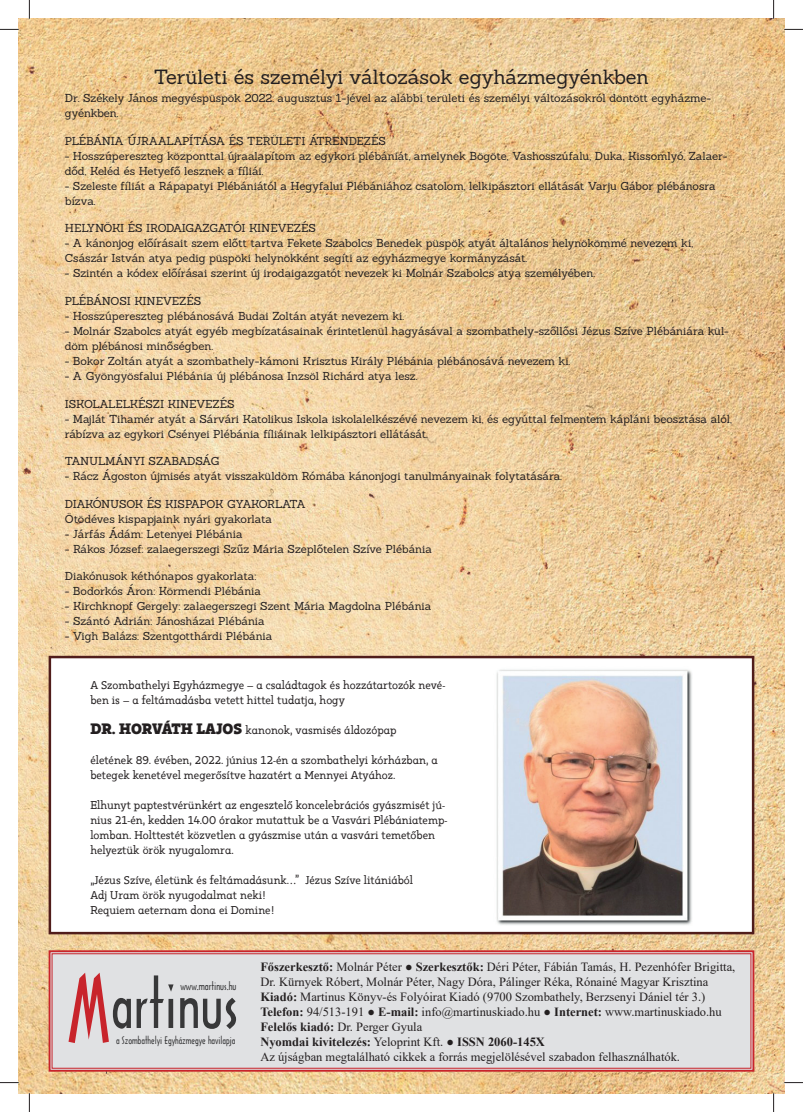
<style>
.page{position:relative;width:803px;height:1112px;background:#fff}
.page>*{position:absolute;margin:0;border:0;box-sizing:border-box;transform-origin:0 0}
.t1{font:87.12px "Arquitectura";color:#c8242b}
.t2{font:62.88px "Arquitectura";color:#383839}
.t3{font:20px "Sanchez";color:#231f20}
.t4{font:12.5px/15px "Times New Roman";color:#231f20}
.t5{font:11.25px/15px "Sanchez";letter-spacing:-.005em;color:#231f20}
.t6{font:11.25px/15px "Kappa Vol 2 Display";color:#231f20}
.t7{font:11.25px "Sanchez";letter-spacing:-.035em;color:#231f20}
.t8{font:11.25px "Sanchez";letter-spacing:-.03em;color:#231f20}
.t9{font:11.25px "Sanchez";letter-spacing:-.04em;color:#231f20}
.t10{font:10.75px "Arquitectura";color:#383839}
.t11{font:10px "Arquitectura";color:#383839}
.s1{font-weight:900;font-size:15px}
.s2{font-weight:700}
</style>
<div class="page">
<img style="left:19px;top:19px;width:765px;height:984px">
<img style="left:19px;top:1003px;width:765px;height:89px">
<div style="left:50px;top:657px;width:703px;height:275px;background:#fff"></div>
<div style="left:49px;top:655px;width:705px;height:279px;border:2px solid #501d1b"></div>
<img style="left:496px;top:669px;width:196px;height:256px">
<svg style="left:48px;top:949px;width:707px;height:123px;background:#dfd8d9"></svg>
<div style="left:52px;top:953px;width:699px;height:115px;border:1px solid #c8242b"></div>
<svg style="left:0;top:29px;width:19px;height:1px"></svg>
<svg style="left:784px;top:29px;width:19px;height:1px"></svg>
<svg style="left:0;top:1081px;width:19px;height:2px"></svg>
<svg style="left:784px;top:1081px;width:19px;height:2px"></svg>
<svg style="left:29px;top:0;width:1px;height:19px"></svg>
<svg style="left:29px;top:1092px;width:1px;height:19px"></svg>
<svg style="left:773px;top:0;width:1px;height:19px"></svg>
<svg style="left:773px;top:1092px;width:1px;height:19px"></svg>
<h3 class="t3" style="left:154px;top:70px;width:496px">Területi és személyi változások egyházmegyénkben</h3>
<p class="t5" style="left:65px;top:92px;width:648px">Dr. Székely János megyéspüspök 2022. augusztus 1-jével az alábbi területi és személyi változásokról döntött egyházme&shy;gyénkben.</p>
<p class="t7" style="left:65px;top:137px;width:323px">PLÉBÁNIA ÚJRAALAPÍTÁSA ÉS TERÜLETI ÁTRENDEZÉS</p>
<p class="t5" style="left:65px;top:149px;width:664px">- Hosszúpereszteg központtal újraalapítom az egykori plébániát, amelynek Bögöte, Vashosszúfalu, Duka, Kissomlyó, Zalaer&shy;dőd, Keléd és Hetyefő lesznek a fíliái.</p>
<p class="t5" style="left:65px;top:179px;width:652px">- Szeleste fíliát a Rápapatyi Plébániától a Hegyfalui Plébániához csatolom, lelkipásztori ellátását Varju Gábor plébánosra bízva.</p>
<p class="t8" style="left:65px;top:224px;width:253px">HELYNÖKI ÉS IRODAIGAZGATÓI KINEVEZÉS</p>
<p class="t5" style="left:65px;top:237px;width:630px">- A kánonjog előírásait szem előtt tartva Fekete Szabolcs Benedek püspök atyát általános helynökömmé nevezem ki,<br>Császár István atya pedig püspöki helynökként segíti az egyházmegye kormányzását.</p>
<p class="t5" style="left:65px;top:267px;width:532px">- Szintén a kódex előírásai szerint új irodaigazgatót nevezek ki Molnár Szabolcs atya személyében.</p>
<p class="t5" style="left:65px;top:294px;width:138px">PLÉBÁNOSI KINEVEZÉS</p>
<p class="t5" style="left:65px;top:309px;width:341px">- Hosszúpereszteg plébánosává Budai Zoltán atyát nevezem ki.</p>
<p class="t5" style="left:65px;top:324px;width:666px">- Molnár Szabolcs atyát egyéb megbízatásainak érintetlenül hagyásával a szombathely-szőllősi Jézus Szíve Plébániára kül&shy;döm plébánosi minőségben.</p>
<p class="t5" style="left:65px;top:354px;width:507px">- Bokor Zoltán atyát a szombathely-kámoni Krisztus Király Plébánia plébánosává nevezem ki.</p>
<p class="t5" style="left:65px;top:369px;width:354px">- A Gyöngyösfalui Plébánia új plébánosa Inzsöl Richárd atya lesz.</p>
<p class="t5" style="left:65px;top:397px;width:171px">ISKOLALELKÉSZI KINEVEZÉS</p>
<p class="t5" style="left:65px;top:412px;width:668px">- Majlát Tihamér atyát a Sárvári Katolikus Iskola iskolalelkészévé nevezem ki, és egyúttal felmentem kápláni beosztása alól, rábízva az egykori Csényei Plébánia fíliáinak lelkipásztori ellátását.</p>
<p class="t9" style="left:65px;top:457px;width:156px">TANULMÁNYI SZABADSÁG</p>
<p class="t5" style="left:65px;top:469px;width:499px">- Rácz Ágoston újmisés atyát visszaküldöm Rómába kánonjogi tanulmányainak folytatására.</p>
<p class="t5" style="left:65px;top:497px;width:242px">DIAKÓNUSOK ÉS KISPAPOK GYAKORLATA<br>Ötödéves kispapjaink nyári gyakorlata</p>
<p class="t5" style="left:65px;top:527px;width:179px">- Járfás Ádám: Letenyei Plébánia</p>
<p class="t5" style="left:65px;top:542px;width:369px">- Rákos József: zalaegerszegi Szűz Mária Szeplőtelen Szíve Plébánia</p>
<p class="t5" style="left:65px;top:569px;width:193px">Diakónusok kéthónapos gyakorlata:</p>
<p class="t5" style="left:65px;top:584px;width:198px">- Bodorkós Áron: Körmendi Plébánia</p>
<p class="t5" style="left:65px;top:599px;width:368px">- Kirchknopf Gergely: zalaegerszegi Szent Mária Magdolna Plébánia</p>
<p class="t5" style="left:65px;top:614px;width:201px">- Szántó Adrián: Jánosházai Plébánia</p>
<p class="t5" style="left:65px;top:629px;width:209px">- Vigh Balázs: Szentgotthárdi Plébánia</p>
<p class="t6" style="left:90px;top:677px;width:356px">A Szombathelyi Egyházmegye – a családtagok és hozzátartozók nevé&shy;ben is – a feltámadásba vetett hittel tudatja, hogy</p>
<p class="t6" style="left:90px;top:722px;width:308px"><span class="s1">DR. HORVÁTH LAJOS</span> kanonok, vasmisés áldozópap</p>
<p class="t6" style="left:90px;top:752px;width:349px">életének 89. évében, 2022. június 12-én a szombathelyi kórházban, a betegek kenetével megerősítve hazatért a Mennyei Atyához.</p>
<p class="t6" style="left:90px;top:797px;width:359px">Elhunyt paptestvérünkért az engesztelő koncelebrációs gyászmisét jú&shy;nius 21-én, kedden 14.00 órakor mutattuk be a Vasvári Plébániatemp&shy;lomban. Holttestét közvetlen a gyászmise után a vasvári temetőben helyeztük örök nyugalomra.</p>
<p class="t6" style="left:90px;top:872px;width:324px">„Jézus Szíve, életünk és feltámadásunk…” Jézus Szíve litániából<br>Adj Uram örök nyugodalmat neki!<br>Requiem aeternam dona ei Domine!</p>
<h1 class="t1" style="left:68px;top:954px;width:44px">M</h1>
<h2 class="t2" style="left:111px;top:964px;width:129px">artinus</h2>
<p class="t10" style="left:180px;top:978px;width:58px">www.martinus.hu</p>
<p class="t11" style="left:116px;top:1033px;width:121px">a Szombathelyi Egyházmegye havilapja</p>
<p class="t4" style="left:260px;top:958px;width:476px"><span class="s2">Főszerkesztő:</span> Molnár Péter ● <span class="s2">Szerkesztők:</span> Déri Péter, Fábián Tamás, H. Pezenhófer Brigitta, Dr. Kürnyek Róbert, Molnár Péter, Nagy Dóra, Pálinger Réka, Rónainé Magyar Krisztina <span class="s2">Kiadó:</span> Martinus Könyv-és Folyóirat Kiadó (9700 Szombathely, Berzsenyi Dániel tér 3.)<br><span class="s2">Telefon:</span> 94/513-191 ● <span class="s2">E-mail:</span> info@martinuskiado.hu ● <span class="s2">Internet:</span> www.martinuskiado.hu <span class="s2">Felelős kiadó:</span> Dr. Perger Gyula<br><span class="s2">Nyomdai kivitelezés:</span> Yeloprint Kft. ● <span class="s2">ISSN 2060-145X<br></span>Az újságban megtalálható cikkek a forrás megjelölésével szabadon felhasználhatók.</p>
</div>
